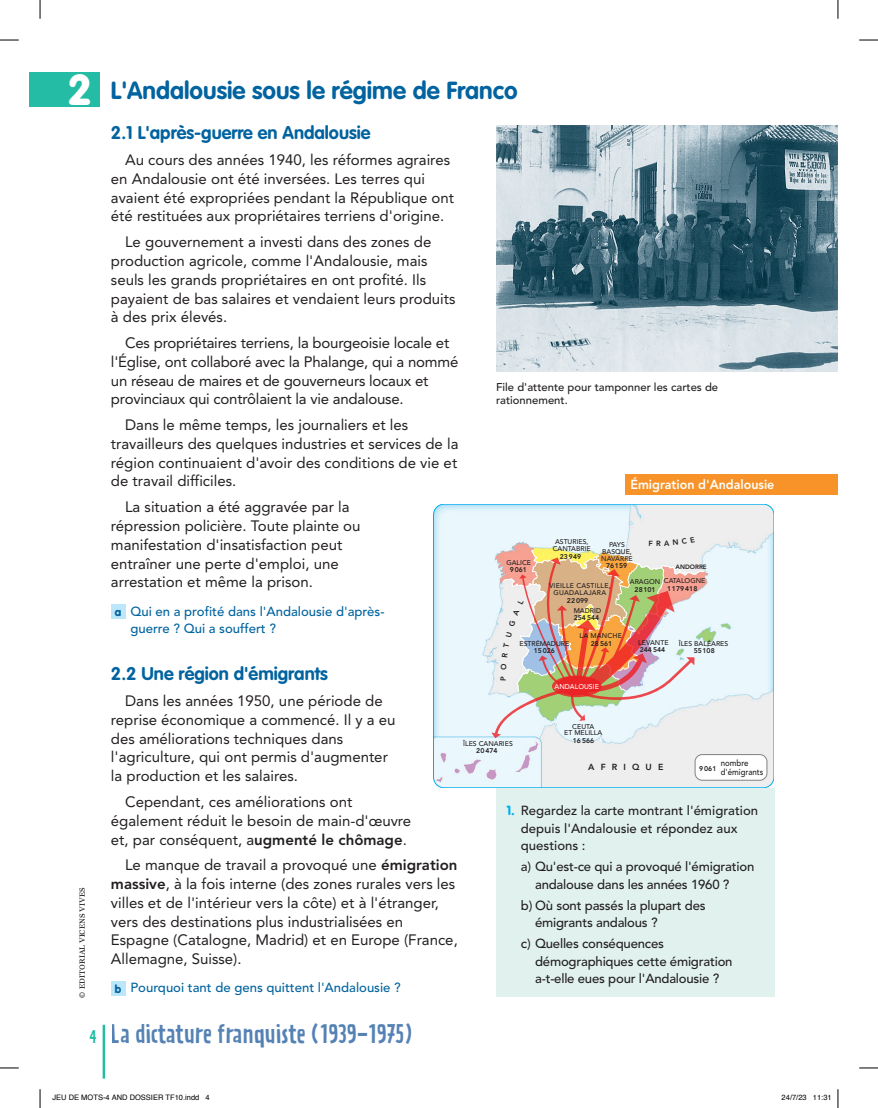
<style>
.page{position:relative;width:878px;height:1108px;background:#fff}
.page>*{position:absolute;margin:0;border:0;box-sizing:border-box;transform-origin:0 0}
.t1{font:700 24.38px "VAG Rounded";color:#01639f}
.t2{font:23.75px "Prater Sans One";letter-spacing:-.01em;color:#5582b4}
.t3{font:700 18.12px "VAG Rounded";color:#01639f}
.t4{font:16.25px "Prater Sans One";color:#24bca4}
.t5{font:15px/18.8px "Avenir LT Std";color:#231f20}
.t6{font:500 13.12px/17.5px "Avenir LT Std";letter-spacing:-.015em;color:#231f20}
.t7{font:500 13.12px/17.5px "Avenir LT Std";color:#01639f}
.t8{font:800 13.12px "Avenir LT Std";color:#fff;scale:.95 1}
.t9{font:500 11.25px/13.8px "Avenir LT Std";color:#231f20}
.t10{font:500 8.75px/8.8px "Avenir LT Std";color:#231f20;scale:.9 1}
.t11{font:800 8.75px "Avenir LT Std";letter-spacing:.7em;color:#231f20}
.t12{font:7.5px "Helvetica";color:#000}
.t13{font:7.5px "Times Europa";color:#231f20}
.t14{font:800 7.5px "Avenir LT Std";color:#231f20}
.t15{font:500 6.88px/6.9px "Avenir LT Std";color:#231f20;text-align:center}
.t16{font:800 6.88px "Avenir LT Std";color:#231f20}
.t17{font:500 6.88px/6.9px "Avenir LT Std";letter-spacing:.03em;color:#231f20;text-align:center}
.t18{font:500 6.88px "Avenir LT Std";color:#fff}
.t19{font:500 6.88px "Avenir LT Std";letter-spacing:.025em;color:#231f20}
.t20{font:800 6.25px "Avenir LT Std";color:#231f20}
.s1{font-weight:900;font-size:42.5px;color:#fff}
.s2{font-family:"VAG Rounded";font-weight:900;font-size:11.25px}
.s3{font-weight:800}
.s4{font-family:"VAG Rounded";font-weight:900;color:#00aeef}
</style>
<div class="page">
<hr style="left:103px;top:1024px;width:2px;height:54px;background:#24bca4">
<div style="left:111px;top:604px;width:14px;height:14px;background:#bce6fa"></div>
<div style="left:111px;top:981px;width:14px;height:14px;background:#bce6fa"></div>
<img style="left:496px;top:125px;width:341px;height:246px">
<div style="left:625px;top:474px;width:212px;height:20px;background:#f79328"></div>
<div style="left:496px;top:787px;width:277px;height:210px;background:#e1f2ee"></div>
<div style="left:29px;top:72px;width:71px;height:35px;background:#24bca4"></div>
<img style="left:433px;top:504px;width:340px;height:283px">
<svg style="left:586px;top:761px;width:39px;height:10px"></svg>
<svg style="left:631px;top:762px;width:33px;height:9px"></svg>
<div style="left:695px;top:754px;width:71px;height:26px;background:#fff;border-radius:7px"></div>
<div style="left:694px;top:754px;width:72px;height:26px;border:1px solid #808285;border-radius:7px"></div>
<div style="left:433px;top:504px;width:340px;height:283px;border:1px solid #00aeef;border-radius:11px"></div>
<svg style="left:0;top:40px;width:19px;height:1px"></svg>
<svg style="left:859px;top:40px;width:18px;height:1px"></svg>
<svg style="left:0;top:1067px;width:19px;height:1px"></svg>
<svg style="left:859px;top:1067px;width:18px;height:1px"></svg>
<svg style="left:40px;top:0;width:1px;height:19px"></svg>
<svg style="left:40px;top:1089px;width:1px;height:19px"></svg>
<svg style="left:837px;top:0;width:1px;height:19px"></svg>
<svg style="left:837px;top:1089px;width:1px;height:19px"></svg>
<svg style="left:461px;top:535px;width:268px;height:218px;background:#e2d3c7"></svg>
<h1 class="t1" style="left:69px;top:76px;width:450px"><span class="s1">2</span> L'Andalousie sous le régime de Franco</h1>
<p class="t13" style="left:78px;top:998px;width:112px;rotate:-90deg">© EDITORIAL VICENS VIVES</p>
<p class="t4" style="left:89px;top:1027px;width:9px">4</p>
<p class="t3" style="left:111px;top:122px;width:261px">2.1 L'après-guerre en Andalousie</p>
<p class="t5" style="left:111px;top:151px;width:344px;text-indent:14px">Au cours des années 1940, les réformes agraires en Andalousie ont été inversées. Les terres qui avaient été expropriées pendant la République ont été restituées aux propriétaires terriens d'origine.</p>
<p class="t5" style="left:111px;top:233px;width:346px;text-indent:14px">Le gouvernement a investi dans des zones de production agricole, comme l'Andalousie, mais seuls les grands propriétaires en ont profité. Ils payaient de bas salaires et vendaient leurs produits à des prix élevés.</p>
<p class="t5" style="left:111px;top:334px;width:349px;text-indent:14px">Ces propriétaires terriens, la bourgeoisie locale et l'Église, ont collaboré avec la Phalange, qui a nommé un réseau de maires et de gouverneurs locaux et provinciaux qui contrôlaient la vie andalouse.</p>
<p class="t5" style="left:111px;top:416px;width:349px;text-indent:14px">Dans le même temps, les journaliers et les travailleurs des quelques industries et services de la région continuaient d'avoir des conditions de vie et de travail difficiles.</p>
<p class="t5" style="left:111px;top:498px;width:251px;text-indent:14px">La situation a été aggravée par la répression policière. Toute plainte ou manifestation d'insatisfaction peut entraîner une perte d'emploi, une arrestation et même la prison.</p>
<p class="t7" style="left:130px;top:602px;width:255px;text-indent:-16px"><span class="s2">a</span> Qui en a profité dans l'Andalousie d'après&shy;guerre ? Qui a souffert ?</p>
<p class="t3" style="left:111px;top:663px;width:218px">2.2 Une région d'émigrants</p>
<p class="t5" style="left:111px;top:691px;width:286px;text-indent:14px">Dans les années 1950, une période de reprise économique a commencé. Il y a eu des améliorations techniques dans l'agriculture, qui ont permis d'augmenter la production et les salaires.</p>
<p class="t5" style="left:111px;top:792px;width:302px;text-indent:14px">Cependant, ces améliorations ont également réduit le besoin de main-d'œuvre et, par conséquent, a<span class="s3">ugmenté le chômage</span>.</p>
<p class="t5" style="left:111px;top:856px;width:348px;text-indent:14px">Le manque de travail a provoqué une <span class="s3">émigration massive</span>, à la fois interne (des zones rurales vers les villes et de l'intérieur vers la côte) et à l'étranger, vers des destinations plus industrialisées en Espagne (Catalogne, Madrid) et en Europe (France, Allemagne, Suisse).</p>
<p class="t7" style="left:115px;top:979px;width:287px"><span class="s2">b</span> Pourquoi tant de gens quittent l'Andalousie ?</p>
<p class="t9" style="left:496px;top:380px;width:223px">File d'attente pour tamponner les cartes de rationnement.</p>
<p class="t8" style="left:630px;top:477px;width:153px">Émigration d'Andalousie</p>
<p class="t15" style="left:552px;top:538px;width:39px">ASTURIES,<br>CANTABRIE</p>
<p class="t14" style="left:656px;top:539px;width:6px">R</p>
<p class="t15" style="left:601px;top:541px;width:33px">PAYS<br>BASQUE,<br>NAVARRE</p>
<p class="t16" style="left:559px;top:552px;width:23px">23 949</p>
<p class="t15" style="left:506px;top:559px;width:26px">GALICE</p>
<p class="t16" style="left:606px;top:561px;width:23px">76159</p>
<p class="t20" style="left:675px;top:563px;width:33px">ANDORRE</p>
<p class="t16" style="left:509px;top:565px;width:19px">9 061</p>
<p class="t15" style="left:629px;top:577px;width:77px">ARAGON CATALOGNE</p>
<p class="t17" style="left:549px;top:582px;width:63px">VIEILLE CASTILLE,<br>GUADALAJARA</p>
<p class="t16" style="left:634px;top:585px;width:23px">28101</p>
<p class="t16" style="left:667px;top:584px;width:32px">1179 418</p>
<p class="t16" style="left:566px;top:596px;width:23px">22 099</p>
<p class="t16" style="left:573px;top:613px;width:27px">254 544</p>
<p class="t15" style="left:573px;top:607px;width:29px">MADRID</p>
<p class="t19" style="left:579px;top:631px;width:44px">LA MANCHE</p>
<p class="t15" style="left:678px;top:640px;width:51px">ÎLES BALÉARES</p>
<p class="t15" style="left:638px;top:639px;width:32px">LEVANTE</p>
<p class="t15" style="left:519px;top:641px;width:51px">ESTRÉMADURE</p>
<p class="t16" style="left:590px;top:639px;width:23px">28 561</p>
<p class="t16" style="left:639px;top:645px;width:27px">244 544</p>
<p class="t16" style="left:693px;top:646px;width:23px">55108</p>
<p class="t16" style="left:533px;top:647px;width:23px">15026</p>
<p class="t18" style="left:554px;top:682px;width:46px">ANDALOUSIE</p>
<p class="t15" style="left:564px;top:723px;width:39px">CEUTA<br>ET MELILLA</p>
<p class="t16" style="left:572px;top:736px;width:23px">16 566</p>
<p class="t15" style="left:463px;top:740px;width:51px">ÎLES CANARIES</p>
<p class="t16" style="left:476px;top:746px;width:23px">20 474</p>
<p class="t10" style="left:720px;top:759px;width:49px">nombre d'émigrants</p>
<p class="t11" style="left:588px;top:761px;width:77px">AFRIQUE</p>
<p class="t16" style="left:699px;top:764px;width:19px">9 061</p>
<p class="t6" style="left:520px;top:802px;width:239px;text-indent:-14px"><span class="s4">1.</span> Regardez la carte montrant l'émigration depuis l'Andalousie et répondez aux questions :</p>
<p class="t6" style="left:535px;top:858px;width:221px;text-indent:-14px">a) Qu'est-ce qui a provoqué l'émigration andalouse dans les années 1960 ?</p>
<p class="t6" style="left:535px;top:897px;width:172px;text-indent:-14px">b) Où sont passés la plupart des émigrants andalous ?</p>
<p class="t6" style="left:535px;top:935px;width:199px;text-indent:-14px">c) Quelles conséquences démographiques cette émigration a-t-elle eues pour l'Andalousie ?</p>
<h2 class="t2" style="left:111px;top:1019px;width:304px">La dictature franquiste (1939-1975)</h2>
<p class="t12" style="left:53px;top:1092px;width:159px">JEU DE MOTS-4 AND DOSSIER TF10.indd 4</p>
<p class="t12" style="left:781px;top:1092px;width:52px">24/7/23 11:31</p>
</div>
